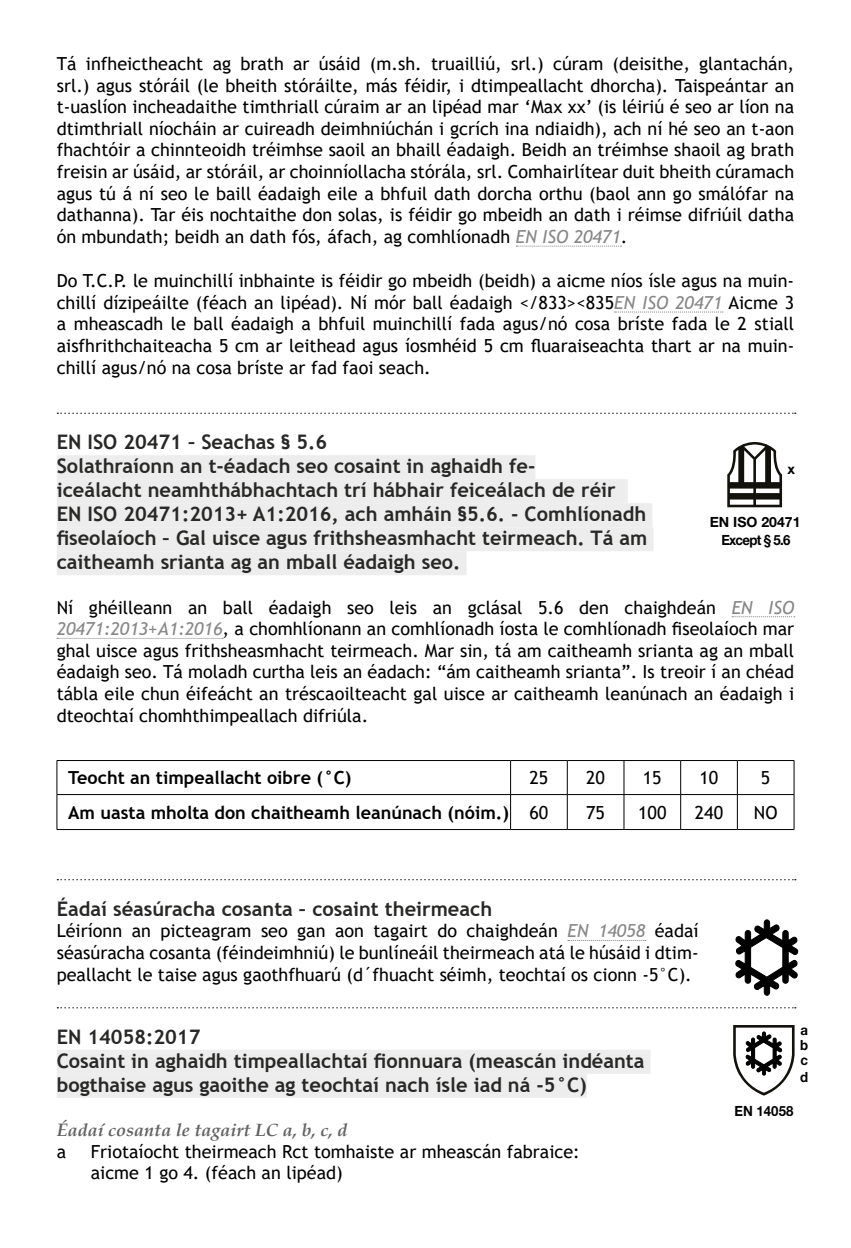
<style>
.page{position:relative;width:851px;height:1248px;background:#fff}
.page>*{position:absolute;margin:0;border:0;box-sizing:border-box;transform-origin:0 0}
.t1{font:700 20px/24px "Trebuchet MS";color:#282827}
.t2{font:18px/21.6px "Trebuchet MS";color:#000;text-align:justify}
.t3{font:700 18px "Trebuchet MS";color:#000}
.t4{font:italic 700 18px "Palatino";color:#646363}
.t5{font:700 14px/18px "Helvetica Neue LT Std";color:#000;text-align:center}
.t6{font:700 14px/15.6px "Helvetica Neue LT Std";color:#000;text-align:justify;scale:.94 1}
.s1{font-style:italic;color:#878787}
.s2{font-weight:400}
</style>
<div class="page">
<svg style="left:516px;top:245px;width:105px;height:2px"></svg>
<svg style="left:614px;top:311px;width:108px;height:2px"></svg>
<div style="left:57px;top:455px;width:478px;height:24px;background:#ededed"></div>
<div style="left:57px;top:479px;width:570px;height:24px;background:#ededed"></div>
<div style="left:57px;top:503px;width:595px;height:24px;background:#ededed"></div>
<div style="left:57px;top:527px;width:596px;height:24px;background:#ededed"></div>
<div style="left:57px;top:551px;width:409px;height:24px;background:#ededed"></div>
<svg style="left:732px;top:616px;width:62px;height:1px"></svg>
<svg style="left:57px;top:637px;width:166px;height:2px"></svg>
<svg style="left:567px;top:940px;width:78px;height:1px"></svg>
<div style="left:57px;top:1049px;width:593px;height:24px;background:#ededed"></div>
<div style="left:57px;top:1073px;width:529px;height:24px;background:#ededed"></div>
<svg style="left:57px;top:412px;width:738px;height:2px"></svg>
<hr style="left:57px;top:759px;width:453px;height:2px;background:#000">
<hr style="left:56px;top:760px;width:2px;height:34px;background:#000">
<hr style="left:510px;top:759px;width:57px;height:2px;background:#000">
<hr style="left:510px;top:760px;width:1px;height:34px;background:#000">
<hr style="left:567px;top:759px;width:57px;height:2px;background:#000">
<hr style="left:566px;top:760px;width:2px;height:34px;background:#000">
<hr style="left:624px;top:759px;width:56px;height:2px;background:#000">
<hr style="left:623px;top:760px;width:1px;height:34px;background:#000">
<hr style="left:680px;top:759px;width:57px;height:2px;background:#000">
<hr style="left:680px;top:760px;width:1px;height:34px;background:#000">
<hr style="left:737px;top:759px;width:57px;height:2px;background:#000">
<hr style="left:736px;top:760px;width:2px;height:34px;background:#000">
<hr style="left:793px;top:760px;width:1px;height:34px;background:#000">
<hr style="left:57px;top:793px;width:453px;height:2px;background:#000">
<hr style="left:56px;top:794px;width:2px;height:35px;background:#000">
<hr style="left:510px;top:793px;width:57px;height:2px;background:#000">
<hr style="left:510px;top:794px;width:1px;height:35px;background:#000">
<hr style="left:567px;top:793px;width:57px;height:2px;background:#000">
<hr style="left:566px;top:794px;width:2px;height:35px;background:#000">
<hr style="left:624px;top:793px;width:56px;height:2px;background:#000">
<hr style="left:623px;top:794px;width:1px;height:35px;background:#000">
<hr style="left:680px;top:793px;width:57px;height:2px;background:#000">
<hr style="left:680px;top:794px;width:1px;height:35px;background:#000">
<hr style="left:737px;top:793px;width:57px;height:2px;background:#000">
<hr style="left:736px;top:794px;width:2px;height:35px;background:#000">
<hr style="left:793px;top:794px;width:1px;height:35px;background:#000">
<hr style="left:57px;top:828px;width:453px;height:2px;background:#000">
<hr style="left:510px;top:828px;width:57px;height:2px;background:#000">
<hr style="left:567px;top:828px;width:57px;height:2px;background:#000">
<hr style="left:624px;top:828px;width:56px;height:2px;background:#000">
<hr style="left:680px;top:828px;width:57px;height:2px;background:#000">
<hr style="left:737px;top:828px;width:57px;height:2px;background:#000">
<svg style="left:57px;top:879px;width:738px;height:1px"></svg>
<svg style="left:57px;top:1007px;width:738px;height:1px"></svg>
<svg style="left:727px;top:442px;width:54px;height:65px"></svg>
<svg style="left:735px;top:919px;width:63px;height:76px"></svg>
<svg style="left:733px;top:1025px;width:61px;height:70px"></svg>
<p class="t2" style="left:57px;top:53px;width:738px">Tá infheictheacht ag brath ar úsáid (m.sh. truailliú, srl.) cúram (deisithe, glantachán, srl.) agus stóráil (le bheith stóráilte, más féidir, i dtimpeallacht dhorcha). Taispeántar an t-uaslíon incheadaithe timthriall cúraim ar an lipéad mar ‘Max xx’ (is léiriú é seo ar líon na dtimthriall níocháin ar cuireadh deimhniúchán i gcrích ina ndiaidh), ach ní hé seo an t-aon fhachtóir a chinnteoidh tréimhse saoil an bhaill éadaigh. Beidh an tréimhse shaoil ag brath freisin ar úsáid, ar stóráil, ar choinníollacha stórála, srl. Comhairlítear duit bheith cúramach agus tú á ní seo le baill éadaigh eile a bhfuil dath dorcha orthu (baol ann go smálófar na dathanna). Tar éis nochtaithe don solas, is féidir go mbeidh an dath i réimse difriúil datha ón mbundath; beidh an dath fós, áfach, ag comhlíonadh <span class="s1">EN ISO 20471</span>.</p>
<p class="t2" style="left:57px;top:270px;width:739px">Do T.C.P. le muinchillí inbhainte is féidir go mbeidh (beidh) a aicme níos ísle agus na muin&shy;chillí dízipeáilte (féach an lipéad). Ní mór ball éadaigh &lt;/833&gt;&lt;835<span class="s1">EN ISO 20471</span> Aicme 3 a mheascadh le ball éadaigh a bhfuil muinchillí fada agus/nó cosa bríste fada le 2 stiall aisfhrithchaiteacha 5 cm ar leithead agus íosmhéid 5 cm fluaraiseachta thart ar na muin&shy;chillí agus/nó na cosa bríste ar fad faoi seach.</p>
<p class="t1" style="left:57px;top:430px;width:592px">EN ISO 20471 – Seachas § 5.6<br>Solathraíonn an t-éadach seo cosaint in aghaidh fe-<br>iceálacht neamhthábhachtach trí hábhair feiceálach de réir<br>EN ISO 20471:2013+ A1:2016, ach amháin §5.6. - Comhlíonadh fiseolaíoch – Gal uisce agus frithsheasmhacht teirmeach. Tá am caitheamh srianta ag an mball éadaigh seo.</p>
<p class="t2" style="left:57px;top:596px;width:739px">Ní ghéilleann an ball éadaigh seo leis an gclásal 5.6 den chaighdeán <span class="s1">EN ISO 20471:2013+A1:2016</span>, a chomhlíonann an comhlíonadh íosta le comhlíonadh fiseolaíoch mar ghal uisce agus frithsheasmhacht teirmeach. Mar sin, tá am caitheamh srianta ag an mball éadaigh seo. Tá moladh curtha leis an éadach: “ám caitheamh srianta”. Is treoir í an chéad tábla eile chun éifeácht an tréscaoilteacht gal uisce ar caitheamh leanúnach an éadaigh i dteochtaí chomhthimpeallach difriúla.</p>
<p class="t5" style="left:787px;top:459px;width:9px">x</p>
<p class="t5" style="left:709px;top:513px;width:92px">EN ISO 20471<br>Except § 5.6</p>
<p class="t3" style="left:68px;top:766px;width:284px">Teocht an timpeallacht oibre (°C)</p>
<p class="t2" style="left:529px;top:766px;width:20px">25</p>
<p class="t2" style="left:586px;top:766px;width:20px">20</p>
<p class="t2" style="left:642px;top:766px;width:20px">15</p>
<p class="t2" style="left:699px;top:766px;width:20px">10</p>
<p class="t2" style="left:760px;top:766px;width:11px">5</p>
<p class="t3" style="left:68px;top:801px;width:481px">Am uasta mholta don chaitheamh leanúnach (nóim.) <span class="s2">60</span></p>
<p class="t2" style="left:586px;top:801px;width:20px">75</p>
<p class="t2" style="left:638px;top:801px;width:30px">100</p>
<p class="t2" style="left:694px;top:801px;width:30px">240</p>
<p class="t2" style="left:753px;top:801px;width:25px">NO</p>
<p class="t1" style="left:57px;top:896px;width:437px">Éadaí séasúracha cosanta – cosaint theirmeach</p>
<p class="t2" style="left:57px;top:919px;width:643px">Léiríonn an picteagram seo gan aon tagairt do chaighdeán <span class="s1">EN 14058</span> éadaí séasúracha cosanta (féindeimhniú) le bunlíneáil theirmeach atá le húsáid i dtim&shy;peallacht le taise agus gaothfhuarú (d´fhuacht séimh, teochtaí os cionn -5°C).</p>
<p class="t1" style="left:57px;top:1024px;width:589px">EN 14058:2017<br>Cosaint in aghaidh timpeallachtaí fionnuara (meascán indéanta bogthaise agus gaoithe ag teochtaí nach ísle iad ná -5°C)</p>
<p class="t4" style="left:57px;top:1114px;width:292px">Éadaí cosanta le tagairt LC a, b, c, d</p>
<p class="t2" style="left:57px;top:1140px;width:11px">a</p>
<p class="t2" style="left:91px;top:1140px;width:490px">Friotaíocht theirmeach Rct tomhaiste ar mheascán fabraice: aicme 1 go 4. (féach an lipéad)</p>
<p class="t6" style="left:800px;top:1021px;width:10px">a b c d</p>
<p class="t6" style="left:734px;top:1102px;width:64px">EN 14058</p>
</div>
